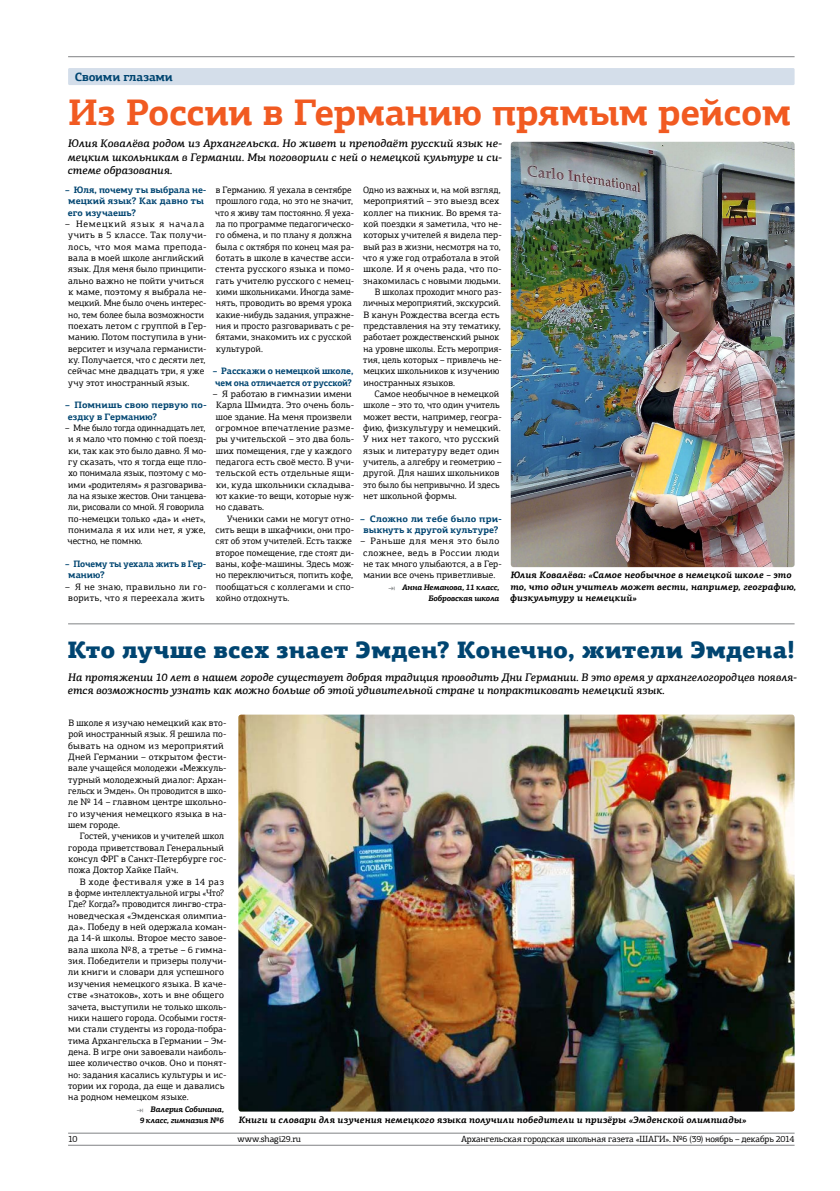
<style>
.page{position:relative;width:840px;height:1191px;background:#fff}
.page>*{position:absolute;margin:0;border:0;box-sizing:border-box;transform-origin:0 0}
.t1{font:700 37px "PF Agora Slab Pro";letter-spacing:-.015em;color:#f15a21}
.t2{font:900 23.8px "PF Agora Slab Pro";color:#004571}
.t3{font:700 12px "PF Agora Slab Pro";letter-spacing:-.01em;color:#004571}
.t4{font:italic 500 11px/13.2px "PF Agora Slab Pro";color:#000;text-align:justify}
.t5{font:9.3px/11.3px "PF Agora Slab Pro";letter-spacing:.01em;color:#000}
.t6{font:9.3px/11.3px "PF Agora Slab Pro";letter-spacing:.01em;color:#000;scale:.95 1}
.t7{font:italic 700 9.3px/11.3px "PF Agora Slab Pro";letter-spacing:.01em;color:#000}
.t8{font:700 9.3px/11.3px "PF Agora Slab Pro";color:#004571}
.t9{font:9.3px "PF Agora Slab Pro";letter-spacing:.01em;color:#000;scale:.96 1}
.t10{font:9.3px/11.3px "PF Agora Slab Pro";letter-spacing:.035em;color:#000;text-align:center}
.t11{font:700 9.3px/11.3px "PF Agora Slab Pro";color:#004571;text-align:center;scale:1.04 1}
.t12{font:700 9.3px/11.3px "PF Agora Slab Pro";color:#004571;scale:.96 1}
.t13{font:9.3px "PF Agora Slab Pro";letter-spacing:.03em;color:#000}
.t14{font:9px "PF Agora Slab Pro";letter-spacing:-.01em;color:#000}
.t15{font:italic 700 8px/11.3px "PF Agora Slab Pro";letter-spacing:-.025em;color:#000;text-align:right}
.s1{font-weight:500;font-style:normal;color:#808284}
</style>
<div class="page">
<hr style="left:68px;top:1144px;width:726px;height:1px;background:#808284">
<hr style="left:68px;top:1132px;width:726px;height:1px;background:#808284">
<hr style="left:68px;top:56px;width:726px;height:1px;background:#808284">
<div style="left:68px;top:68px;width:726px;height:17px;background:#d4deea"></div>
<img style="left:510px;top:142px;width:284px;height:425px">
<img style="left:238px;top:714px;width:556px;height:397px">
<hr style="left:68px;top:623px;width:726px;height:1px;background:#808284">
<p class="t3" style="left:75px;top:69px;width:100px">Своими глазами</p>
<h1 class="t1" style="left:68px;top:89px;width:724px">Из России в Германию прямым рейсом</h1>
<p class="t4" style="left:68px;top:137px;width:435px">Юлия Ковалёва родом из Архангельска. Но живет и преподаёт русский язык не&shy;мецким школьникам в Германии. Мы поговорили с ней о немецкой культуре и си&shy;стеме образования.</p>
<p class="t8" style="left:68px;top:184px;width:140px;text-indent:-3px">– Юля, почему ты выбрала не&shy;мецкий язык? Как давно ты его изучаешь?</p>
<p class="t5" style="left:65px;top:218px;width:143px">– Немецкий язык я начала учить в 5 классе. Так получи&shy;лось, что моя мама препода&shy;вала в моей школе английский язык. Для меня было принципи&shy;ально важно не пойти учиться к маме, поэтому я выбрала не&shy;мецкий. Мне было очень интерес&shy;но, тем более была возможности поехать летом с группой в Гер&shy;манию. Потом поступила в уни&shy;верситет и изучала германисти&shy;ку. Получается, что с десяти лет, сейчас мне двадцать три, я уже учу этот иностранный язык.</p>
<p class="t8" style="left:68px;top:399px;width:140px;text-indent:-3px">– Помнишь свою первую по&shy;ездку в Германию?</p>
<p class="t6" style="left:65px;top:422px;width:150px">– Мне было тогда одиннадцать лет, и я мало что помню с той поезд&shy;ки, так как это было давно. Я мо&shy;гу сказать, что я тогда еще пло&shy;хо понимала язык, поэтому с мо&shy;ими «родителям» я разговарива&shy;ла на языке жестов. Они танцева&shy;ли, рисовали со мной. Я говорила по‑немецки только «да» и «нет», понимала я их или нет, я уже, честно, не помню.</p>
<p class="t12" style="left:68px;top:558px;width:145px;text-indent:-3px">– Почему ты уехала жить в Гер&shy;манию?</p>
<p class="t10" style="left:65px;top:581px;width:143px">– Я не знаю, правильно ли го&shy;ворить, что я переехала жить</p>
<p class="t5" style="left:215px;top:184px;width:140px">в Германию. Я уехала в сентябре прошлого года, но это не значит, что я живу там постоянно. Я уеха&shy;ла по программе педагогическо&shy;го обмена, и по плану я должна была с октября по конец мая ра&shy;ботать в школе в качестве асси&shy;стента русского языка и помо&shy;гать учителю русского с немец&shy;кими школьниками. Иногда заме&shy;нять, проводить во время урока какие‑нибудь задания, упражне&shy;ния и просто разговаривать с ре&shy;бятами, знакомить их с русской культурой.</p>
<p class="t8" style="left:212px;top:365px;width:142px">– Расскажи о немецкой школе, чем она отличается от русской?</p>
<p class="t5" style="left:213px;top:388px;width:143px">– Я работаю в гимназии имени<br>Карла Шмидта. Это очень боль&shy;шое здание. На меня произвели огромное впечатление разме&shy;ры учительской – это два боль&shy;ших помещения, где у каждого педагога есть своё место. В учи&shy;тельской есть отдельные ящи&shy;ки, куда школьники складыва&shy;ют какие‑то вещи, которые нуж&shy;но сдавать.</p>
<p class="t5" style="left:215px;top:513px;width:140px;text-indent:11px">Ученики сами не могут отно&shy;сить вещи в шкафчики, они про&shy;сят об этом учителей. Есть также второе помещение, где стоят ди&shy;ваны, кофе-машины. Здесь мож&shy;но переключиться, попить кофе, пообщаться с коллегами и спо&shy;койно отдохнуть.</p>
<p class="t9" style="left:363px;top:184px;width:145px">Одно из важных и, на мой взгляд,</p>
<p class="t5" style="left:363px;top:195px;width:137px">мероприятий – это выезд всех</p>
<p class="t5" style="left:363px;top:207px;width:140px">коллег на пикник. Во время та-</p>
<p class="t5" style="left:363px;top:218px;width:140px">кой поездки я заметила, что не-</p>
<p class="t5" style="left:363px;top:229px;width:140px">которых учителей я видела пер-</p>
<p class="t5" style="left:363px;top:241px;width:139px">вый раз в жизни, несмотря на то,</p>
<p class="t5" style="left:362px;top:252px;width:138px">что я уже год отработала в этой</p>
<p class="t5" style="left:363px;top:263px;width:140px">школе. И я очень рада, что по-</p>
<p class="t5" style="left:363px;top:275px;width:139px">знакомилась с новыми людьми.</p>
<p class="t5" style="left:374px;top:286px;width:128px">В школах проходит много раз-</p>
<p class="t5" style="left:363px;top:297px;width:139px">личных мероприятий, экскурсий.</p>
<p class="t5" style="left:363px;top:309px;width:138px">В канун Рождества всегда есть</p>
<p class="t5" style="left:363px;top:320px;width:139px">представления на эту тематику,</p>
<p class="t5" style="left:363px;top:331px;width:137px">работает рождественский рынок</p>
<p class="t9" style="left:363px;top:343px;width:145px">на уровне школы. Есть мероприя-</p>
<p class="t5" style="left:363px;top:354px;width:140px">тия, цель которых – привлечь не-</p>
<p class="t5" style="left:363px;top:365px;width:137px">мецких школьников к изучению</p>
<p class="t5" style="left:363px;top:377px;width:93px">иностранных языков.</p>
<p class="t5" style="left:374px;top:388px;width:126px">Самое необычное в немецкой</p>
<p class="t5" style="left:363px;top:399px;width:138px">школе – это то, что один учитель</p>
<p class="t5" style="left:363px;top:411px;width:140px">может вести, например, геогра-</p>
<p class="t5" style="left:363px;top:422px;width:139px">фию, физкультуру и немецкий.</p>
<p class="t13" style="left:363px;top:433px;width:137px">У них нет такого, что русский</p>
<p class="t5" style="left:363px;top:445px;width:137px">язык и литературу ведет один</p>
<p class="t5" style="left:363px;top:456px;width:140px">учитель, а алгебру и геометрию –</p>
<p class="t5" style="left:363px;top:467px;width:137px">другой. Для наших школьников</p>
<p class="t5" style="left:363px;top:479px;width:138px">это было бы непривычно. И здесь</p>
<p class="t5" style="left:363px;top:490px;width:95px">нет школьной формы.</p>
<p class="t11" style="left:360px;top:513px;width:138px">– Сложно ли тебе было при&shy;выкнуть к другой культуре?</p>
<p class="t5" style="left:360px;top:535px;width:143px">– Раньше для меня это было сложнее, ведь в России люди не так много улыбаются, а в Гер&shy;мании все очень приветливые.</p>
<p class="t15" style="left:388px;top:581px;width:113px"><span class="s1">⇥</span> Анна Неманова, 11 класс,<br>Бобровская школа</p>
<h2 class="t2" style="left:67px;top:634px;width:728px">Кто лучше всех знает Эмден? Конечно, жители Эмдена!</h2>
<p class="t4" style="left:68px;top:670px;width:730px">На протяжении 10 лет в нашем городе существует добрая традиция проводить Дни Германии. В это время у архангелогородцев появля&shy;ется возможность узнать как можно больше об этой удивительной стране и попрактиковать немецкий язык.</p>
<p class="t5" style="left:68px;top:717px;width:160px">В школе я изучаю немецкий как вто&shy;рой иностранный язык. Я решила по&shy;бывать на одном из мероприятий<br>Дней Германии – открытом фести&shy;вале учащейся молодежи «Межкуль&shy;турный молодежный диалог: Архан&shy;гельск и Эмден». Он проводится в шко&shy;ле № 14 – главном центре школьно&shy;го изучения немецкого языка в на&shy;шем городе.</p>
<p class="t5" style="left:68px;top:830px;width:160px;text-indent:12px">Гостей, учеников и учителей школ города приветствовал Генеральный консул ФРГ в Санкт-Петербурге гос&shy;пожа Доктор Хайке Пайч.</p>
<p class="t5" style="left:68px;top:876px;width:160px;text-indent:12px">В ходе фестиваля уже в 14 раз в форме интеллектуальной игры «Что?<br>Где? Когда?» проводится лингво-стра&shy;новедческая «Эмденская олимпиа&shy;да». Победу в ней одержала коман&shy;да 14‑й школы. Второе место завое&shy;вала школа №8, а третье – 6 гимна&shy;зия. Победители и призеры получи&shy;ли книги и словари для успешного изучения немецкого языка. В каче&shy;стве «знатоков», хоть и вне общего зачета, выступили не только школь&shy;ники нашего города. Особыми гостя&shy;ми стали студенты из города-побра&shy;тима Архангельска в Германии – Эм&shy;дена. В игре они завоевали наиболь&shy;шее количество очков. Оно и понят&shy;но: задания касались культуры и ис&shy;тории их города, да еще и давались на родном немецком языке.</p>
<p class="t15" style="left:136px;top:1103px;width:89px;text-align:center"><span class="s1">⇥</span> Валерия Собинина,<br>9 класс, гимназия №6</p>
<p class="t7" style="left:510px;top:569px;width:287px">Юлия Ковалёва: «Самое необычное в немецкой школе – это то, что один учитель может вести, например, географию, физкультуру и немецкий»</p>
<p class="t7" style="left:238px;top:1114px;width:509px">Книги и словари для изучения немецкого языка получили победители и призёры «Эмденской олимпиады»</p>
<p class="t14" style="left:68px;top:1133px;width:11px">10</p>
<p class="t14" style="left:237px;top:1133px;width:65px">www.shagi29.ru</p>
<p class="t14" style="left:461px;top:1133px;width:335px">Архангельская городская школьная газета «ШАГИ». №6 (39) ноябрь – декабрь 2014</p>
</div>
